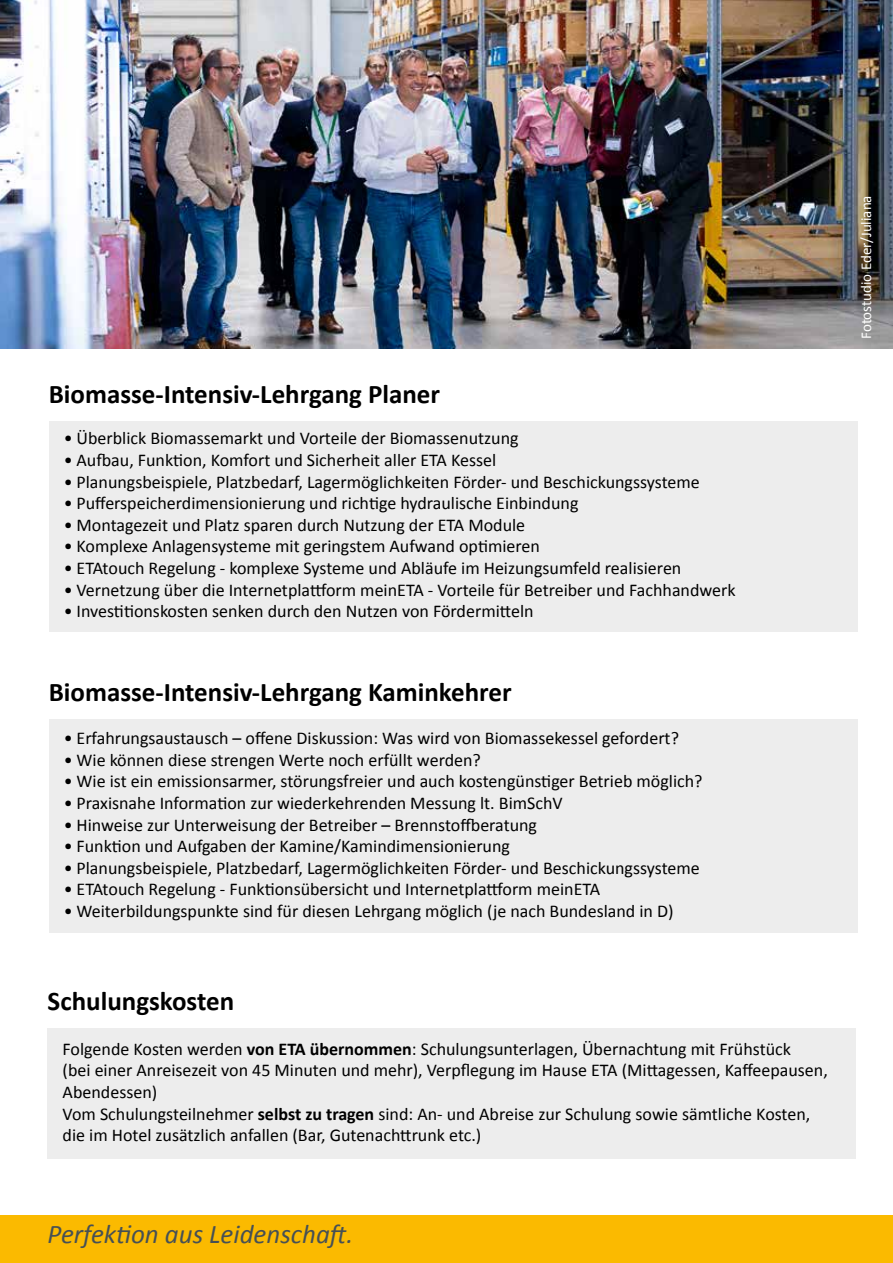
<style>
.page{position:relative;width:893px;height:1263px;background:#fff}
.page>*{position:absolute;margin:0;border:0;box-sizing:border-box;transform-origin:0 0}
.t1{font:700 27px "Calibri";color:#000}
.t2{font:italic 27px "Calibri";color:#465055}
.t3{font:18px/21.6px "Calibri";color:#000}
.t4{font:15px "Calibri";color:#fff}
.s1{font-weight:700}
</style>
<div class="page">
<div style="left:49px;top:421px;width:808px;height:210px;background:#ededed"></div>
<div style="left:49px;top:719px;width:808px;height:213px;background:#ededed"></div>
<div style="left:48px;top:1028px;width:808px;height:130px;background:#ededed"></div>
<img style="left:0;top:0;width:893px;height:349px">
<div style="left:0;top:1215px;width:893px;height:48px;background:#fbba00"></div>
<h1 class="t1" style="left:49px;top:377px;width:393px">Biomasse-Intensiv-Lehrgang Planer</h1>
<p class="t3" style="left:64px;top:428px;width:456px">• Überblick Biomassemarkt und Vorteile der Biomassenutzung</p>
<p class="t3" style="left:64px;top:449px;width:434px">• Aufbau, Funktion, Komfort und Sicherheit aller ETA Kessel</p>
<p class="t3" style="left:64px;top:471px;width:638px">• Planungsbeispiele, Platzbedarf, Lagermöglichkeiten Förder- und Beschickungssysteme</p>
<p class="t3" style="left:64px;top:492px;width:516px">• Pufferspeicherdimensionierung und richtige hydraulische Einbindung</p>
<p class="t3" style="left:64px;top:514px;width:463px">• Montagezeit und Platz sparen durch Nutzung der ETA Module</p>
<p class="t3" style="left:64px;top:536px;width:478px">• Komplexe Anlagensysteme mit geringstem Aufwand optimieren</p>
<p class="t3" style="left:64px;top:557px;width:619px">• ETAtouch Regelung - komplexe Systeme und Abläufe im Heizungsumfeld realisieren</p>
<p class="t3" style="left:64px;top:579px;width:673px">• Vernetzung über die Internetplattform meinETA - Vorteile für Betreiber und Fachhandwerk</p>
<p class="t3" style="left:64px;top:600px;width:471px">• Investitionskosten senken durch den Nutzen von Fördermitteln</p>
<h1 class="t1" style="left:49px;top:674px;width:464px">Biomasse-Intensiv-Lehrgang Kaminkehrer</h1>
<p class="t3" style="left:64px;top:727px;width:617px">• Erfahrungsaustausch – offene Diskussion: Was wird von Biomassekessel gefordert?</p>
<p class="t3" style="left:64px;top:749px;width:419px">• Wie können diese strengen Werte noch erfüllt werden?</p>
<p class="t3" style="left:64px;top:771px;width:640px">• Wie ist ein emissionsarmer, störungsfreier und auch kostengünstiger Betrieb möglich?</p>
<p class="t3" style="left:64px;top:792px;width:500px">• Praxisnahe Information zur wiederkehrenden Messung lt. BimSchV</p>
<p class="t3" style="left:64px;top:814px;width:475px">• Hinweise zur Unterweisung der Betreiber – Brennstoffberatung</p>
<p class="t3" style="left:64px;top:835px;width:448px">• Funktion und Aufgaben der Kamine/Kamindimensionierung</p>
<p class="t3" style="left:64px;top:857px;width:638px">• Planungsbeispiele, Platzbedarf, Lagermöglichkeiten Förder- und Beschickungssysteme</p>
<p class="t3" style="left:64px;top:879px;width:538px">• ETAtouch Regelung - Funktionsübersicht und Internetplattform meinETA</p>
<p class="t3" style="left:64px;top:900px;width:611px">• Weiterbildungspunkte sind für diesen Lehrgang möglich (je nach Bundesland in D)</p>
<h1 class="t1" style="left:48px;top:984px;width:188px">Schulungskosten</h1>
<p class="t3" style="left:63px;top:1038px;width:767px">Folgende Kosten werden <span class="s1">von ETA übernommen</span>: Schulungsunterlagen, Übernachtung mit Frühstück<br>(bei einer Anreisezeit von 45 Minuten und mehr), Verpflegung im Hause ETA (Mittagessen, Kaffeepausen, Abendessen)<br>Vom Schulungsteilnehmer <span class="s1">selbst zu tragen</span> sind: An- und Abreise zur Schulung sowie sämtliche Kosten, die im Hotel zusätzlich anfallen (Bar, Gutenachttrunk etc.)</p>
<h1 class="t2" style="left:48px;top:1215px;width:307px">Perfektion aus Leidenschaft.</h1>
<p class="t4" style="left:857px;top:339px;width:145px;rotate:-90deg">Fotostudio Eder/Juliana</p>
</div>
